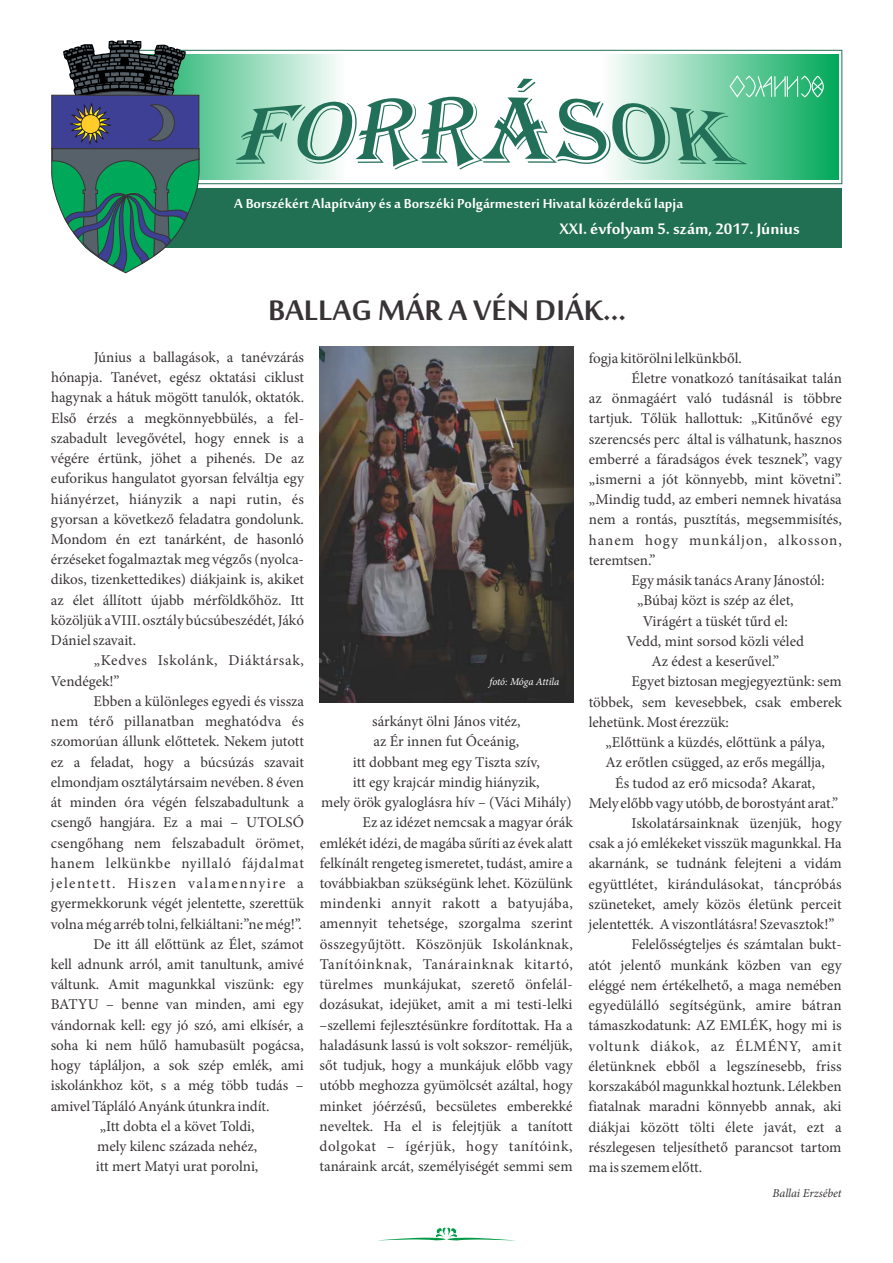
<style>
.page{position:relative;width:893px;height:1263px;background:#fff}
.page>*{position:absolute;margin:0;border:0;box-sizing:border-box;transform-origin:0 0}
.t1{font:700 39px "Sakkal Majalla";color:#383336}
.t2{font:700 21px "Sakkal Majalla";color:#fff}
.t3{font:700 18px "Sakkal Majalla";color:#fff}
.t4{font:15px/20.1px "Minion Pro";color:#383336}
.t5{font:15px "Minion Pro";letter-spacing:.02em;color:#383336}
.t6{font:15px "Minion Pro";letter-spacing:.065em;color:#383336}
.t7{font:15px "Minion Pro";letter-spacing:.04em;color:#383336}
.t8{font:italic 12px "Minion Pro";color:#383336}
.t9{font:italic 10.5px "Minion Pro";letter-spacing:-.01em;color:#fff}
</style>
<div class="page">
<div style="left:114px;top:50px;width:728px;height:134px;border:1px solid #217054"></div>
<svg style="left:200px;top:54px;width:138px;height:125px;background:#8cd7b4"></svg>
<div style="left:112px;top:189px;width:730px;height:59px;background:#217054"></div>
<div style="left:603px;top:54px;width:235px;height:125px;background:linear-gradient(to right,#fdfefd,#01a85a)"></div>
<svg style="left:235px;top:74px;width:589px;height:96px"></svg>
<svg style="left:51px;top:40px;width:149px;height:234px"></svg>
<svg style="left:383px;top:1227px;width:126px;height:13px"></svg>
<img style="left:320px;top:346px;width:253px;height:357px">
<p class="t3" style="left:234px;top:196px;width:450px">A Borszékért Alapítvány és a Borszéki Polgármesteri Hivatal közérdekű lapja</p>
<h2 class="t2" style="left:559px;top:220px;width:242px">XXI. évfolyam 5. szám, 2017. Június</h2>
<h1 class="t1" style="left:268px;top:293px;width:359px">BALLAG MÁR A VÉN DIÁK...</h1>
<p class="t4" style="left:94px;top:348px;width:212px">Június a ballagások, a tanévzárás</p>
<p class="t4" style="left:589px;top:349px;width:154px">fogja kitörölni lelkünkből.</p>
<p class="t4" style="left:51px;top:369px;width:255px">hónapja. Tanévet, egész oktatási ciklust</p>
<p class="t4" style="left:632px;top:369px;width:212px">Életre vonatkozó tanításaikat talán</p>
<p class="t4" style="left:51px;top:389px;width:255px">hagynak a hátuk mögött tanulók, oktatók.</p>
<p class="t4" style="left:589px;top:390px;width:255px">az önmagáért való tudásnál is többre</p>
<p class="t4" style="left:51px;top:409px;width:255px">Első érzés a megkönnyebbülés, a fel-</p>
<p class="t4" style="left:589px;top:410px;width:255px">tartjuk. Tőlük hallottuk: „Kitűnővé egy</p>
<p class="t4" style="left:51px;top:429px;width:255px">szabadult levegővétel, hogy ennek is a</p>
<p class="t4" style="left:589px;top:430px;width:255px">szerencsés perc által is válhatunk, hasznos</p>
<p class="t4" style="left:51px;top:450px;width:255px">végére értünk, jöhet a pihenés. De az</p>
<p class="t4" style="left:589px;top:450px;width:255px">emberré a fáradságos évek tesznek”, vagy</p>
<p class="t4" style="left:51px;top:470px;width:255px">euforikus hangulatot gyorsan felváltja egy</p>
<p class="t4" style="left:589px;top:470px;width:255px">„ismerni a jót könnyebb, mint követni”.</p>
<p class="t4" style="left:51px;top:490px;width:255px">hiányérzet, hiányzik a napi rutin, és</p>
<p class="t4" style="left:589px;top:491px;width:255px">„Mindig tudd, az emberi nemnek hivatása</p>
<p class="t4" style="left:51px;top:510px;width:254px">gyorsan a következő feladatra gondolunk.</p>
<p class="t4" style="left:589px;top:511px;width:255px">nem a rontás, pusztítás, megsemmisítés,</p>
<p class="t4" style="left:51px;top:530px;width:254px">Mondom én ezt tanárként, de hasonló</p>
<p class="t6" style="left:589px;top:534px;width:255px">hanem hogy munkáljon, alkosson,</p>
<p class="t4" style="left:51px;top:551px;width:255px">érzéseket fogalmaztak meg végzős (nyolca-</p>
<p class="t4" style="left:589px;top:551px;width:68px">teremtsen.”</p>
<p class="t4" style="left:51px;top:571px;width:255px">dikos, tizenkettedikes) diákjaink is, akiket</p>
<p class="t4" style="left:631px;top:572px;width:194px">Egy másik tanács Arany Jánostól:</p>
<p class="t4" style="left:51px;top:591px;width:255px">az élet állított újabb mérföldkőhöz. Itt</p>
<p class="t4" style="left:637px;top:592px;width:158px">„Búbaj közt is szép az élet,</p>
<p class="t4" style="left:51px;top:611px;width:255px">közöljük aVIII. osztály búcsúbeszédét, Jákó</p>
<p class="t4" style="left:643px;top:612px;width:147px">Virágért a tüskét tűrd el:</p>
<p class="t4" style="left:51px;top:632px;width:87px">Dániel szavait.</p>
<p class="t4" style="left:627px;top:632px;width:179px">Vedd, mint sorsod közli véled</p>
<p class="t7" style="left:94px;top:654px;width:212px">„Kedves Iskolánk, Diáktársak,</p>
<p class="t4" style="left:651px;top:653px;width:129px">Az édest a keserűvel.”</p>
<p class="t4" style="left:51px;top:672px;width:70px">Vendégek!”</p>
<p class="t4" style="left:631px;top:673px;width:212px">Egyet biztosan megjegyeztünk: sem</p>
<p class="t4" style="left:94px;top:692px;width:212px">Ebben a különleges egyedi és vissza</p>
<p class="t4" style="left:589px;top:693px;width:255px">többek, sem kevesebbek, csak emberek</p>
<p class="t5" style="left:51px;top:715px;width:255px">nem térő pillanatban meghatódva és</p>
<p class="t4" style="left:372px;top:713px;width:150px">sárkányt ölni János vitéz,</p>
<p class="t4" style="left:589px;top:713px;width:142px">lehetünk. Most érezzük:</p>
<p class="t4" style="left:51px;top:733px;width:255px">szomorúan állunk előttetek. Nekem jutott</p>
<p class="t4" style="left:373px;top:733px;width:147px">az Ér innen fut Óceánig,</p>
<p class="t4" style="left:605px;top:734px;width:221px">„Előttünk a küzdés, előttünk a pálya,</p>
<p class="t4" style="left:51px;top:753px;width:255px">ez a feladat, hogy a búcsúzás szavait</p>
<p class="t4" style="left:353px;top:753px;width:188px">itt dobbant meg egy Tiszta szív,</p>
<p class="t4" style="left:606px;top:754px;width:221px">Az erőtlen csügged, az erős megállja,</p>
<p class="t4" style="left:51px;top:773px;width:255px">elmondjam osztálytársaim nevében. 8 éven</p>
<p class="t4" style="left:353px;top:773px;width:188px">itt egy krajcár mindig hiányzik,</p>
<p class="t9" style="left:490px;top:677px;width:71px">fotó: Móga Attila</p>
<p class="t4" style="left:51px;top:774px;width:789px;text-indent:564px">És tudod az erő micsoda? Akarat,<br>át minden óra végén felszabadultunk a mely örök gyaloglásra hív – (Váci Mihály) Mely előbb vagy utóbb, de borostyánt arat.” csengő hangjára. Ez a mai – UTOLSÓ</p>
<p class="t4" style="left:362px;top:814px;width:212px">Ez az idézet nemcsak a magyar órák</p>
<p class="t4" style="left:631px;top:814px;width:212px">Iskolatársainknak üzenjük, hogy</p>
<p class="t4" style="left:51px;top:834px;width:792px">csengőhang nem felszabadult örömet, emlékét idézi, de magába sűríti az évek alatt csak a jó emlékeket visszük magunkkal. Ha</p>
<p class="t4" style="left:51px;top:854px;width:792px">hanem lelkünkbe nyillaló fájdalmat felkínált rengeteg ismeretet, tudást, amire a akarnánk, se tudnánk felejteni a vidám</p>
<p class="t4" style="left:51px;top:874px;width:792px">jelentett. Hiszen valamennyire a továbbiakban szükségünk lehet. Közülünk együttlétet, kirándulásokat, táncpróbás</p>
<p class="t4" style="left:51px;top:895px;width:792px">gyermekkorunk végét jelentette, szerettük mindenki annyit rakott a batyujába, szüneteket, amely közös életünk perceit</p>
<p class="t4" style="left:51px;top:915px;width:785px">volna még arréb tolni, felkiáltani:”ne még!”. amennyit tehetsége, szorgalma szerint jelentették. A viszontlátásra! Szevasztok!”</p>
<p class="t4" style="left:94px;top:935px;width:481px">De itt áll előttünk az Élet, számot összegyűjtött. Köszönjük Iskolánknak,</p>
<p class="t4" style="left:51px;top:936px;width:792px;text-align:justify;text-indent:581px">Felelősségteljes és számtalan bukt&shy;kell adnunk arról, amit tanultunk, amivé Tanítóinknak, Tanárainknak kitartó, atót jelentő munkánk közben van egy váltunk. Amit magunkkal viszünk: egy türelmes munkájukat, szerető önfelál- eléggé nem értékelhető, a maga nemében BATYU – benne van minden, ami egy dozásukat, idejüket, amit a mi testi-lelki egyedülálló segítségünk, amire bátran vándornak kell: egy jó szó, ami elkísér, a –szellemi fejlesztésünkre fordítottak. Ha a támaszkodatunk: AZ EMLÉK, hogy mi is soha ki nem hűlő hamubasült pogácsa, haladásunk lassú is volt sokszor- reméljük, voltunk diákok, az ÉLMÉNY, amit hogy tápláljon, a sok szép emlék, ami sőt tudjuk, hogy a munkájuk előbb vagy életünknek ebből a legszínesebb, friss iskolánkhoz köt, s a még több tudás – utóbb meghozza gyümölcsét azáltal, hogy korszakából magunkkal hoztunk. Lélekben amivel Tápláló Anyánk útunkra indít.</p>
<p class="t4" style="left:320px;top:1097px;width:523px">minket jóérzésű, becsületes emberekké fiatalnak maradni könnyebb annak, aki</p>
<p class="t4" style="left:100px;top:1117px;width:156px">„Itt dobta el a követ Toldi,</p>
<p class="t4" style="left:320px;top:1118px;width:523px">neveltek. Ha el is felejtjük a tanított diákjai között tölti élete javát, ezt a</p>
<p class="t4" style="left:97px;top:1138px;width:161px">mely kilenc százada nehéz,</p>
<p class="t4" style="left:320px;top:1138px;width:523px">dolgokat – ígérjük, hogy tanítóink, részlegesen teljesíthető parancsot tartom</p>
<p class="t4" style="left:96px;top:1158px;width:164px">itt mert Matyi urat porolni,</p>
<p class="t4" style="left:320px;top:1158px;width:384px">tanáraink arcát, személyiségét semmi sem ma is szemem előtt.</p>
<p class="t8" style="left:773px;top:1188px;width:71px">Ballai Erzsébet</p>
</div>
